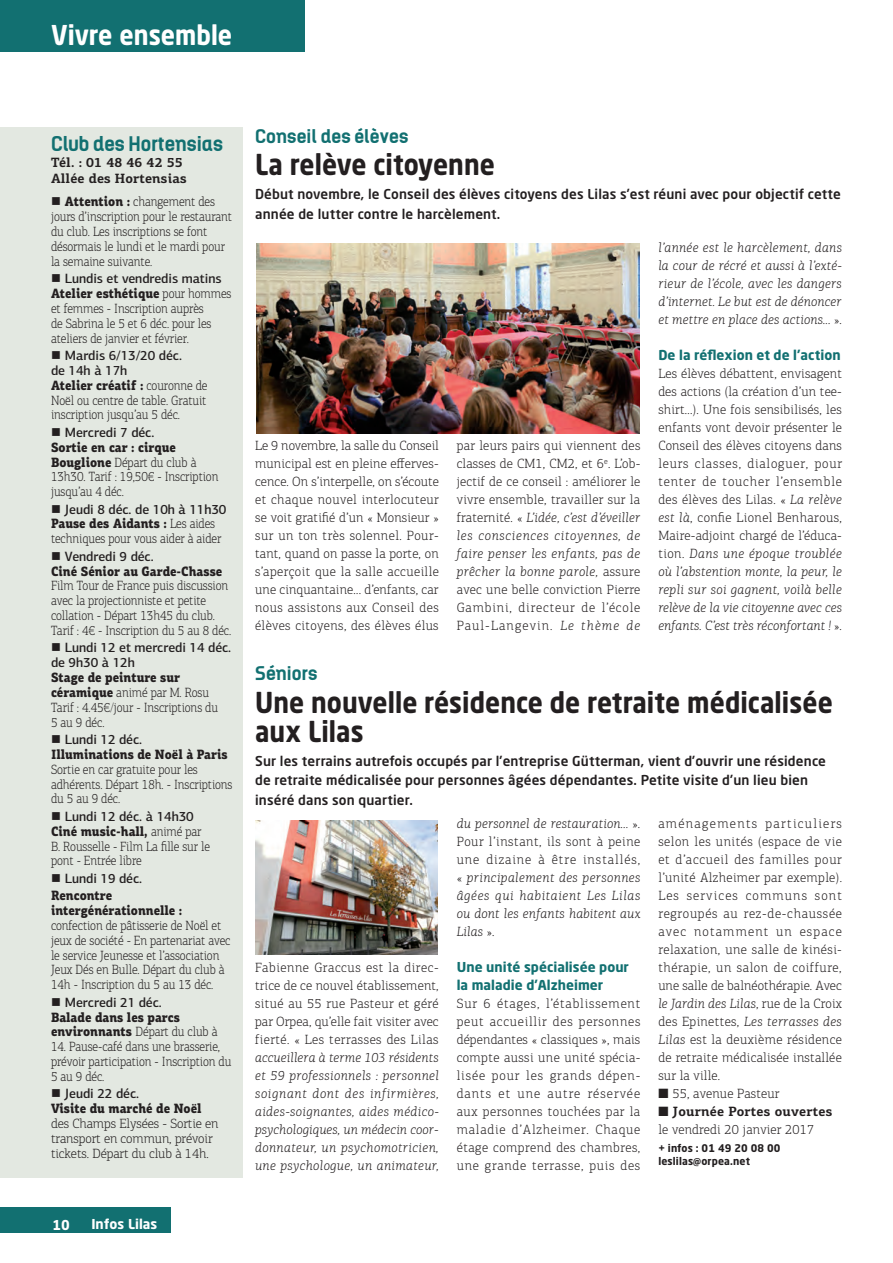
<style>
.page{position:relative;width:893px;height:1263px;background:#fff}
.page>*{position:absolute;margin:0;border:0;box-sizing:border-box;transform-origin:0 0}
.TITRE_2{font:700 28.5px/28.5px "Neo Sans Std";letter-spacing:.005em;color:#231f20;scale:.9 1}
.t1{font:700 27px "Neo Sans Std";color:#fff;scale:.9 1}
.Texte{font:700 19.5px "Kelson";letter-spacing:.005em;color:#127071}
.Surtitre{font:700 18px "Kelson";letter-spacing:.01em;color:#127071}
.Texte_justifié{font:300 13.5px/18px "PF Centro Slab Pro";letter-spacing:.03em;color:#231f20;text-align:justify}
.Texte-2{font:300 13.5px/14.9px "PF Centro Slab Pro";letter-spacing:-.005em;color:#231f20;scale:.9 1}
.Texte_justifié-2{font:italic 300 13.5px/18px "PF Centro Slab Pro";letter-spacing:.015em;color:#231f20;text-align:justify}
.Chapeau{font:500 13.5px/19.5px "Neo Sans Std";letter-spacing:.01em;color:#231f20}
.Texte-3{font:300 13.5px/14.9px "PF Centro Slab Pro";letter-spacing:-.005em;color:#231f20}
.Texte_justifié-3{font:700 13.5px/18px "Neo Sans Std";letter-spacing:.005em;color:#127071}
.Texte-4{font:900 13.5px/14.9px "PF Centro Slab Pro";letter-spacing:-.005em;color:#231f20;scale:.84 1}
.Texte-5{font:700 13.5px/16.2px "PF Centro Slab Pro";letter-spacing:.01em;color:#231f20}
.t2{font:700 13.5px "Neo Sans Std";color:#fff}
.Texte-6{font:500 13.5px "PF Centro Sans Pro";letter-spacing:-.005em;color:#231f20}
.Texte-7{font:700 10.5px/13.5px "Neo Sans Std";letter-spacing:.015em;color:#231f20}
.s1{font-weight:900}
.s2{font-family:"PF Centro Sans Pro";font-weight:500}
.s3{font-weight:300}
.s4{font-style:italic}
.s5{font-style:normal}
.s6{font-weight:700}
</style>
<div class="page">
<div style="left:0;top:0;width:305px;height:51px;background:#127071"></div>
<div style="left:0;top:1208px;width:170px;height:25px;background:#127071"></div>
<div style="left:0;top:128px;width:242px;height:1050px;background:#e3e8e1"></div>
<img style="left:256px;top:244px;width:384px;height:190px">
<img style="left:255px;top:821px;width:183px;height:134px">
<p class="t1" style="left:51px;top:17px;width:203px">Vivre ensemble</p>
<p class="Texte" style="left:51px;top:130px;width:174px">Club des Hortensias</p>
<p class="Texte-5" style="left:51px;top:154px;width:137px">Tél. : 01 48 46 42 55<br>Allée des Hortensias</p>
<p class="Texte-2" style="left:51px;top:194px;width:203px">■ <span class="s1">Attention :</span> changement des jours d’inscription pour le restaurant du club. Les inscriptions se font désormais le lundi et le mardi pour la semaine suivante.</p>
<p class="Texte-2" style="left:51px;top:271px;width:202px">■ <span class="s2">Lundis et vendredis matins<br></span><span class="s1">Atelier esthétique</span> pour hommes et femmes - Inscription auprès<br>de Sabrina le 5 et 6 déc. pour les ateliers de janvier et février.</p>
<p class="Texte-2" style="left:51px;top:348px;width:175px">■ <span class="s2">Mardis 6/13/20 déc.<br>de 14h à 17h<br></span><span class="s1">Atelier créatif :</span> couronne de<br>Noël ou centre de table. Gratuit inscription jusqu’au 5 déc.</p>
<p class="Texte-2" style="left:51px;top:425px;width:188px">■ <span class="s2">Mercredi 7 déc.<br></span><span class="s1">Sortie en car : cirque<br>Bouglione</span> Départ du club à<br>13h30. Tarif : 19,50€ - Inscription jusqu’au 4 déc.</p>
<p class="Texte-2" style="left:51px;top:502px;width:196px">■ <span class="s2">Jeudi 8 déc. de 10h à 11h30<br></span><span class="s1">Pause des Aidants :</span> Les aides techniques pour vous aider à aider</p>
<p class="Texte-2" style="left:51px;top:549px;width:202px">■ <span class="s2">Vendredi 9 déc.<br></span><span class="s1">Ciné Sénior au Garde-Chasse<br></span>Film Tour de France puis discussion avec la projectionniste et petite collation - Départ 13h45 du club.<br>Tarif : 4€ - Inscription du 5 au 8 déc.</p>
<p class="Texte-2" style="left:51px;top:640px;width:202px">■ <span class="s2">Lundi 12 et mercredi 14 déc. de 9h30 à 12h<br></span><span class="s1">Stage de peinture sur céramique</span> animé par M. Rosu<br>Tarif : 4.45€/jour - Inscriptions du<br>5 au 9 déc.</p>
<p class="Texte-2" style="left:51px;top:732px;width:203px">■ <span class="s2">Lundi 12 déc.<br></span><span class="s1">Illuminations de Noël à Paris<br></span>Sortie en car gratuite pour les adhérents. Départ 18h. - Inscriptions du 5 au 9 déc.</p>
<p class="Texte-2" style="left:51px;top:809px;width:178px">■ <span class="s2">Lundi 12 déc. à 14h30<br></span><span class="s1">Ciné music-hall,</span> animé par<br>B. Rousselle - Film La fille sur le pont - Entrée libre</p>
<p class="Texte-6" style="left:51px;top:870px;width:93px">■ Lundi 19 déc.</p>
<p class="Texte-2" style="left:51px;top:888px;width:201px"><span class="s1">Rencontre intergénérationnelle : </span>confection de pâtisserie de Noël et jeux de société - En partenariat avec le service Jeunesse et l’association<br>Jeux Dés en Bulle. Départ du club à<br>14h - Inscription du 5 au 13 déc.</p>
<p class="Texte-4" style="left:51px;top:994px;width:200px">■ <span class="s2">Mercredi 21 déc.<br></span>Balade dans les parcs environnants <span class="s3">Départ du club à</span></p>
<p class="Texte-2" style="left:51px;top:1039px;width:202px">14. Pause-café dans une brasserie, prévoir participation - Inscription du<br>5 au 9 déc.</p>
<p class="Texte-3" style="left:51px;top:1086px;width:169px">■ <span class="s2">Jeudi 22 déc.<br></span><span class="s1">Visite du marché de Noël </span>des Champs Elysées - Sortie en transport en commun, prévoir tickets. Départ du club à 14h.</p>
<p class="t2" style="left:53px;top:1216px;width:19px">10</p>
<p class="t2" style="left:91px;top:1215px;width:67px">Infos Lilas</p>
<p class="Surtitre" style="left:255px;top:123px;width:155px">Conseil des élèves</p>
<p class="TITRE_2" style="left:255px;top:150px;width:268px">La relève citoyenne</p>
<p class="Chapeau" style="left:255px;top:184px;width:587px">Début novembre, le Conseil des élèves citoyens des Lilas s’est réuni avec pour objectif cette année de lutter contre le harcèlement.</p>
<p class="Texte_justifié" style="left:255px;top:437px;width:185px">Le 9 novembre, la salle du Conseil municipal est en pleine efferves&shy;cence. On s’interpelle, on s’écoute et chaque nouvel interlocuteur se voit gratifié d’un « Monsieur » sur un ton très solennel. Pour&shy;tant, quand on passe la porte, on s’aperçoit que la salle accueille une cinquantaine… d’enfants, car nous assistons aux Conseil des élèves citoyens, des élèves élus</p>
<p class="Texte_justifié" style="left:457px;top:436px;width:185px">par leurs pairs qui viennent des classes de CM1, CM2, et 6<sup>e</sup>. L’ob&shy;jectif de ce conseil : améliorer le vivre ensemble, travailler sur la fraternité. « <span class="s4">L’idée, c’est d’éveiller les consciences citoyennes, de faire penser les enfants, pas de prêcher la bonne parole,</span> assure avec une belle conviction Pierre Gambini, directeur de l’école Paul-Langevin. <span class="s4">Le thème de</span></p>
<p class="Texte_justifié-2" style="left:658px;top:238px;width:185px">l’année est le harcèlement, dans la cour de récré et aussi à l’exté&shy;rieur de l’école, avec les dangers d’internet. Le but est de dénoncer et mettre en place des actions… <span class="s5">».</span></p>
<p class="Texte_justifié-3" style="left:658px;top:346px;width:184px">De la réflexion et de l’action</p>
<p class="Texte_justifié" style="left:658px;top:365px;width:185px">Les élèves débattent, envisagent des actions (la création d’un tee&shy;shirt…). Une fois sensibilisés, les enfants vont devoir présenter le Conseil des élèves citoyens dans leurs classes, dialoguer, pour tenter de toucher l’ensemble des élèves des Lilas. « <span class="s4">La relève est là</span>, confie Lionel Benharous, Maire-adjoint chargé de l’éduca&shy;tion. <span class="s4">Dans une époque troublée où l’abstention monte, la peur, le repli sur soi gagnent, voilà belle relève de la vie citoyenne avec ces enfants. C’est très réconfortant !</span> ».</p>
<p class="Surtitre" style="left:255px;top:661px;width:64px">Séniors</p>
<p class="TITRE_2" style="left:255px;top:688px;width:643px">Une nouvelle résidence de retraite médicalisée aux Lilas</p>
<p class="Chapeau" style="left:255px;top:750px;width:572px">Sur les terrains autrefois occupés par l’entreprise Gütterman, vient d’ouvrir une résidence de retraite médicalisée pour personnes âgées dépendantes. Petite visite d’un lieu bien inséré dans son quartier.</p>
<p class="Texte_justifié-2" style="left:255px;top:958px;width:185px"><span class="s5">Fabienne Graccus est la direc&shy;trice de ce nouvel établissement, situé au 55 rue Pasteur et géré par Orpea, qu’elle fait visiter avec fierté. « Les terrasses des Lilas </span>accueillera à terme 103 résidents et 59 professionnels : personnel soignant dont des infirmières, aides-soignantes, aides médico&shy;psychologiques, un médecin coor&shy;donnateur, un psychomotricien, une psychologue, un animateur,</p>
<p class="Texte_justifié-2" style="left:457px;top:814px;width:185px">du personnel de restauration... <span class="s5">».<br>Pour l’instant, ils sont à peine une dizaine à être installés, «</span> principalement des personnes âgées qui habitaient Les Lilas ou dont les enfants habitent aux Lilas <span class="s5">».</span></p>
<p class="Texte_justifié-3" style="left:457px;top:958px;width:174px">Une unité spécialisée pour la maladie d’Alzheimer</p>
<p class="Texte_justifié" style="left:457px;top:995px;width:185px">Sur 6 étages, l’établissement peut accueillir des personnes dépendantes « classiques », mais compte aussi une unité spécia&shy;lisée pour les grands dépen&shy;dants et une autre réservée aux personnes touchées par la maladie d’Alzheimer. Chaque étage comprend des chambres, une grande terrasse, puis des</p>
<p class="Texte_justifié" style="left:658px;top:814px;width:185px">aménagements particuliers selon les unités (espace de vie et d’accueil des familles pour l’unité Alzheimer par exemple).<br>Les services communs sont regroupés au rez-de-chaussée avec notamment un espace relaxation, une salle de kinési&shy;thérapie, un salon de coiffure, une salle de balnéothérapie. Avec <span class="s4">le Jardin des Lilas</span>, rue de la Croix des Epinettes, <span class="s4">Les terrasses des Lilas</span> est la deuxième résidence de retraite médicalisée installée sur la ville.</p>
<p class="Texte_justifié" style="left:658px;top:1085px;width:123px">■ 55, avenue Pasteur</p>
<p class="Texte_justifié" style="left:658px;top:1103px;width:175px">■ <span class="s6">Journée Portes ouvertes </span>le vendredi 20 janvier 2017</p>
<p class="Texte-7" style="left:658px;top:1141px;width:124px">+ infos : 01 49 20 08 00 leslilas@orpea.net</p>
</div>
